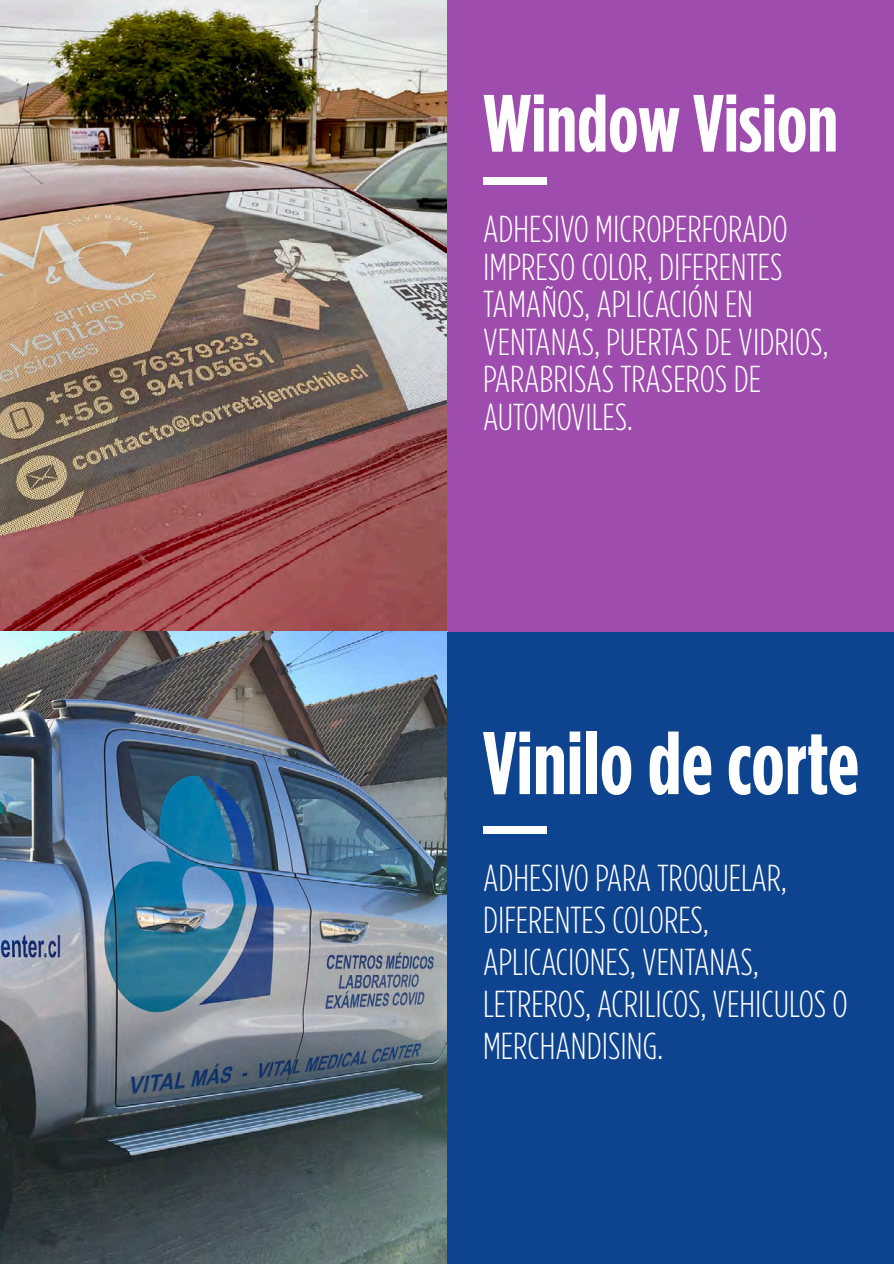
<style>
.page{position:relative;width:894px;height:1264px;background:#fff}
.page>*{position:absolute;margin:0;border:0;box-sizing:border-box;transform-origin:0 0}
.t1{font:700 88.8px "Gotham Condensed";color:#fff}
.t2{font:700 80.85px "Gotham Condensed";color:#fff}
.t3{font:300 37.5px/37.5px "Gotham Condensed";color:#fff}
</style>
<div class="page">
<img style="left:0;top:0;width:447px;height:632px">
<div style="left:447px;top:0;width:446px;height:632px;background:#9e4cad"></div>
<img style="left:0;top:632px;width:447px;height:631px">
<div style="left:447px;top:632px;width:446px;height:631px;background:#0e438f"></div>
<div style="left:483px;top:177px;width:63px;height:8px;background:#fff"></div>
<div style="left:483px;top:826px;width:63px;height:7px;background:#fff"></div>
<h2 class="t2" style="left:483px;top:78px;width:356px">Window Vision</h2>
<p class="t3" style="left:483px;top:210px;width:346px">ADHESIVO MICROPERFORADO<br>IMPRESO COLOR, DIFERENTES<br>TAMAÑOS, APLICACIÓN EN<br>VENTANAS, PUERTAS DE VIDRIOS,<br>PARABRISAS TRASEROS DE<br>AUTOMOVILES.</p>
<h1 class="t1" style="left:482px;top:713px;width:377px">Vinilo de corte</h1>
<p class="t3" style="left:483px;top:856px;width:366px;line-height:42px">ADHESIVO PARA TROQUELAR,<br>DIFERENTES COLORES,<br>APLICACIONES, VENTANAS,<br>LETREROS, ACRILICOS, VEHICULOS O<br>MERCHANDISING.</p>
</div>
